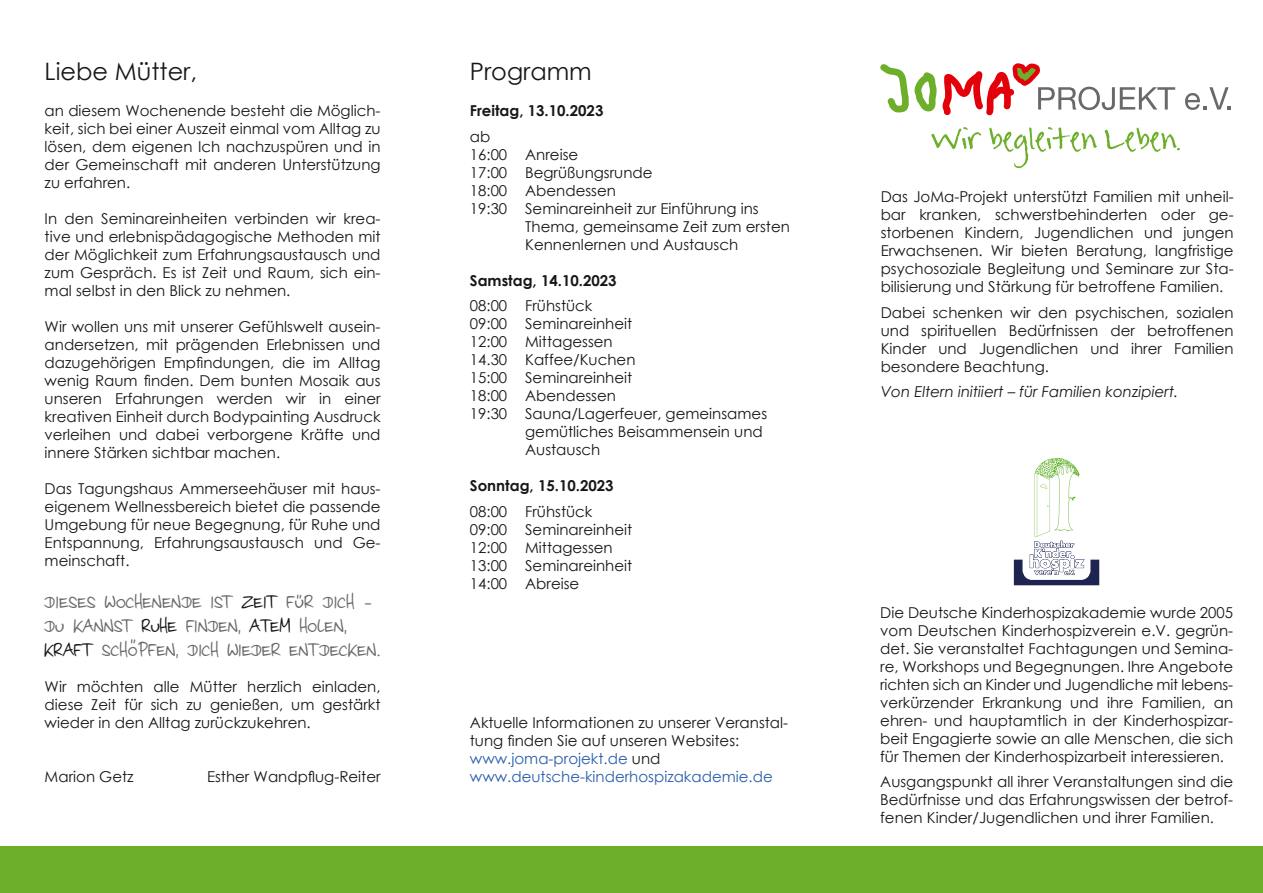
<style>
.page{position:relative;width:1263px;height:893px;background:#fff}
.page>*{position:absolute;margin:0;border:0;box-sizing:border-box;transform-origin:0 0}
.t1{font:24px "Century Gothic";color:#181715}
.t2{font:18.75px/24px "NICHTLUSDUENN";color:#696969}
.t3{font:15px/18px "Century Gothic";color:#181715;text-align:justify}
.t4{font:700 15px "Century Gothic";color:#181715}
.t5{font:italic 15px "Century Gothic";color:#181715}
.s1{color:#181715}
.s2{color:#2a5eaa}
</style>
<div class="page">
<div style="left:0;top:846px;width:1263px;height:47px;background:#6dae2a"></div>
<svg style="left:931px;top:127px;width:50px;height:22px"></svg>
<svg style="left:989px;top:127px;width:108px;height:41px"></svg>
<svg style="left:1105px;top:128px;width:75px;height:24px"></svg>
<svg style="left:880px;top:63px;width:295px;height:53px"></svg>
<svg style="left:1185px;top:87px;width:45px;height:23px"></svg>
<svg style="left:1014px;top:458px;width:85px;height:127px"></svg>
<h1 class="t1" style="left:45px;top:62px;width:154px">Liebe Mütter,</h1>
<p class="t3" style="left:45px;top:103px;width:337px">an diesem Wochenende besteht die Möglich&shy;keit, sich bei einer Auszeit einmal vom Alltag zu lösen, dem eigenen Ich nachzuspüren und in der Gemeinschaft mit anderen Unterstützung zu erfahren.</p>
<p class="t3" style="left:45px;top:211px;width:337px">In den Seminareinheiten verbinden wir krea&shy;tive und erlebnispädagogische Methoden mit der Möglichkeit zum Erfahrungsaustausch und zum Gespräch. Es ist Zeit und Raum, sich ein&shy;mal selbst in den Blick zu nehmen.</p>
<p class="t3" style="left:45px;top:319px;width:337px">Wir wollen uns mit unserer Gefühlswelt ausein&shy;andersetzen, mit prägenden Erlebnissen und dazugehörigen Empfindungen, die im Alltag wenig Raum finden. Dem bunten Mosaik aus unseren Erfahrungen werden wir in einer kreativen Einheit durch Bodypainting Ausdruck verleihen und dabei verborgene Kräfte und innere Stärken sichtbar machen.</p>
<p class="t3" style="left:45px;top:481px;width:337px">Das Tagungshaus Ammerseehäuser mit haus&shy;eigenem Wellnessbereich bietet die passende Umgebung für neue Begegnung, für Ruhe und Entspannung, Erfahrungsaustausch und Ge&shy;meinschaft.</p>
<p class="t2" style="left:45px;top:588px;width:337px">Dieses Wochenende ist <span class="s1">Zeit</span> für Dich –<br>Du kannst <span class="s1">Ruhe</span> finden, <span class="s1">Atem</span> holen,<br><span class="s1">Kraft</span> schöpfen, Dich wieder entdecken.</p>
<p class="t3" style="left:45px;top:679px;width:337px">Wir möchten alle Mütter herzlich einladen, diese Zeit für sich zu genießen, um gestärkt wieder in den Alltag zurückzukehren.</p>
<p class="t3" style="left:45px;top:769px;width:90px">Marion Getz</p>
<p class="t3" style="left:207px;top:769px;width:175px">Esther Wandpflug-Reiter</p>
<h1 class="t1" style="left:470px;top:62px;width:123px">Programm</h1>
<p class="t4" style="left:470px;top:105px;width:135px">Freitag, 13.10.2023</p>
<p class="t3" style="left:470px;top:129px;width:22px">ab</p>
<p class="t3" style="left:470px;top:147px;width:110px">16:00 Anreise</p>
<p class="t3" style="left:470px;top:165px;width:184px">17:00 Begrüßungsrunde</p>
<p class="t3" style="left:470px;top:183px;width:148px">18:00 Abendessen</p>
<p class="t3" style="left:470px;top:201px;width:290px">19:30 Seminareinheit zur Einführung ins</p>
<p class="t3" style="left:525px;top:219px;width:266px">Thema, gemeinsame Zeit zum ersten</p>
<p class="t3" style="left:525px;top:237px;width:215px">Kennenlernen und Austausch</p>
<p class="t4" style="left:470px;top:275px;width:148px">Samstag, 14.10.2023</p>
<p class="t3" style="left:470px;top:298px;width:124px">08:00 Frühstück</p>
<p class="t3" style="left:470px;top:316px;width:164px">09:00 Seminareinheit</p>
<p class="t3" style="left:470px;top:334px;width:144px">12:00 Mittagessen</p>
<p class="t3" style="left:470px;top:352px;width:167px">14.30 Kaffee/Kuchen</p>
<p class="t3" style="left:470px;top:370px;width:164px">15:00 Seminareinheit</p>
<p class="t3" style="left:470px;top:388px;width:148px">18:00 Abendessen</p>
<p class="t3" style="left:470px;top:406px;width:299px">19:30 Sauna/Lagerfeuer, gemeinsames</p>
<p class="t3" style="left:525px;top:424px;width:239px">gemütliches Beisammensein und</p>
<p class="t3" style="left:525px;top:442px;width:77px">Austausch</p>
<p class="t4" style="left:470px;top:480px;width:145px">Sonntag, 15.10.2023</p>
<p class="t3" style="left:470px;top:504px;width:164px;text-align:left">08:00 Frühstück<br>09:00 Seminareinheit<br>12:00 Mittagessen<br>13:00 Seminareinheit<br>14:00 Abreise</p>
<p class="t3" style="left:470px;top:715px;width:320px;text-align:left">Aktuelle Informationen zu unserer Veranstal&shy;tung finden Sie auf unseren Websites: <span class="s2">www.joma-projekt.de</span> und <span class="s2">www.deutsche-kinderhospizakademie.de</span></p>
<p class="t3" style="left:881px;top:189px;width:354px">Das JoMa-Projekt unterstützt Familien mit unheil&shy;bar kranken, schwerstbehinderten oder ge&shy;storbenen Kindern, Jugendlichen und jungen Erwachsenen. Wir bieten Beratung, langfristige psychosoziale Begleitung und Seminare zur Sta&shy;bilisierung und Stärkung für betroffene Familien.</p>
<p class="t3" style="left:881px;top:305px;width:354px">Dabei schenken wir den psychischen, sozialen und spirituellen Bedürfnissen der betroffenen Kinder und Jugendlichen und ihrer Familien besondere Beachtung.</p>
<p class="t5" style="left:881px;top:386px;width:299px">Von Eltern initiiert – für Familien konzipiert.</p>
<p class="t3" style="left:880px;top:605px;width:354px">Die Deutsche Kinderhospizakademie wurde 2005 vom Deutschen Kinderhospizverein e.V. gegrün&shy;det. Sie veranstaltet Fachtagungen und Semina&shy;re, Workshops und Begegnungen. Ihre Angebote richten sich an Kinder und Jugendliche mit lebens&shy;verkürzender Erkrankung und ihre Familien, an ehren- und hauptamtlich in der Kinderhospizar&shy;beit Engagierte sowie an alle Menschen, die sich für Themen der Kinderhospizarbeit interessieren.</p>
<p class="t3" style="left:880px;top:774px;width:354px">Ausgangspunkt all ihrer Veranstaltungen sind die Bedürfnisse und das Erfahrungswissen der betrof&shy;fenen Kinder/Jugendlichen und ihrer Familien.</p>
</div>
